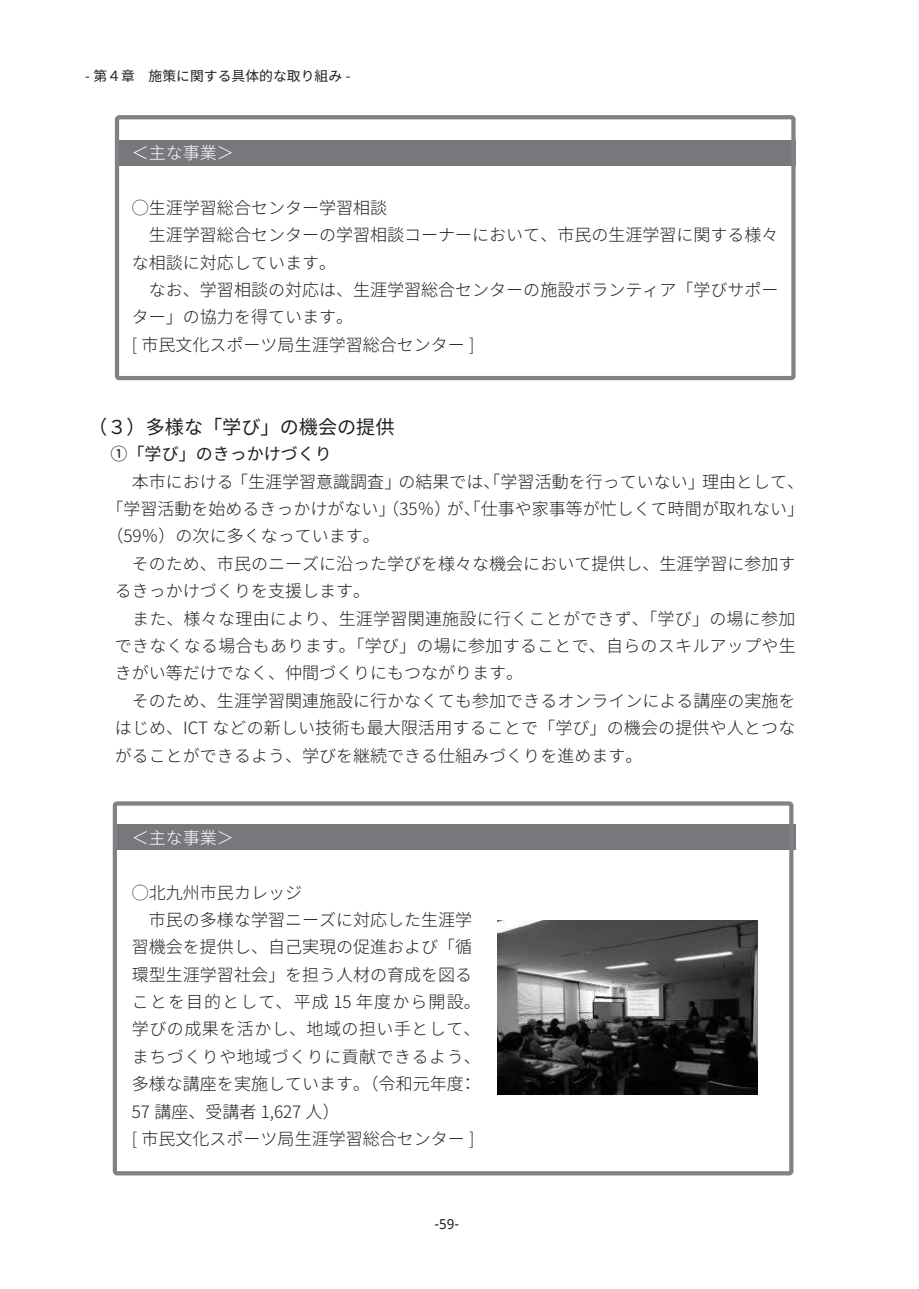
<style>
.page{position:relative;width:919px;height:1289px;background:#fff}
.page>*{position:absolute;margin:0;border:0;box-sizing:border-box;transform-origin:0 0}
.t1{font:19.2px "Noto Sans CJ Kjp";color:#231f20}
.t2{font:300 16.95px/27.3px "Noto Sans CJ Kjp";color:#231f20}
.t3{font:16.95px "Noto Sans CJ Kjp";color:#231f20}
.t4{font:300 16.95px "Noto Sans CJ Kjp";color:#fff}
.t5{font:13.8px "Noto Sans CJ Kjp";color:#231f20}
.t6{font:13.8px "Noto Sans";color:#231f20}
</style>
<div class="page">
<div style="left:115px;top:140px;width:680px;height:25px;background:#76787b"></div>
<div style="left:115px;top:824px;width:680px;height:26px;background:#76787b"></div>
<div style="left:115px;top:115px;width:680px;height:265px;border:4px solid #808285;border-radius:2px"></div>
<img style="left:497px;top:920px;width:260px;height:174px">
<div style="left:113px;top:801px;width:680px;height:374px;border:4px solid #808285;border-radius:2px"></div>
<p class="t5" style="left:85px;top:68px;width:267px">- 第４章　施策に関する具体的な取り組み -</p>
<p class="t4" style="left:132px;top:143px;width:104px">＜主な事業＞</p>
<p class="t2" style="left:132px;top:194px;width:648px;text-indent:-17px">　◯生涯学習総合センター学習相談<br>　生涯学習総合センターの学習相談コーナーにおいて、市民の生涯学習に関する様々な相談に対応しています。<br>　なお、学習相談の対応は、生涯学習総合センターの施設ボランティア「学びサポーター」の協力を得ています。　<br>[ 市民文化スポーツ局生涯学習総合センター ]</p>
<p class="t1" style="left:88px;top:416px;width:308px">（３）多様な「学び」の機会の提供</p>
<p class="t3" style="left:111px;top:444px;width:223px">①「学び」のきっかけづくり</p>
<p class="t2" style="left:115px;top:468px;width:690px">　本市における「生涯学習意識調査」の結果では、「学習活動を行っていない」理由として、</p>
<p class="t2" style="left:106px;top:495px;width:699px">「学習活動を始めるきっかけがない」（35％）が、「仕事や家事等が忙しくて時間が取れない」</p>
<p class="t2" style="left:106px;top:523px;width:275px">（59％）の次に多くなっています。</p>
<p class="t2" style="left:115px;top:550px;width:682px">　そのため、市民のニーズに沿った学びを様々な機会において提供し、生涯学習に参加す</p>
<p class="t2" style="left:115px;top:577px;width:257px">るきっかけづくりを支援します。</p>
<p class="t2" style="left:115px;top:605px;width:682px">　また、様々な理由により、生涯学習関連施設に行くことができず、「学び」の場に参加</p>
<p class="t2" style="left:115px;top:632px;width:682px">できなくなる場合もあります。「学び」の場に参加することで、自らのスキルアップや生</p>
<p class="t2" style="left:115px;top:660px;width:410px">きがい等だけでなく、仲間づくりにもつながります。</p>
<p class="t2" style="left:115px;top:687px;width:682px">　そのため、生涯学習関連施設に行かなくても参加できるオンラインによる講座の実施を</p>
<p class="t2" style="left:115px;top:714px;width:682px">はじめ、ICT などの新しい技術も最大限活用することで「学び」の機会の提供や人とつな</p>
<p class="t2" style="left:115px;top:742px;width:529px">がることができるよう、学びを継続できる仕組みづくりを進めます。</p>
<p class="t4" style="left:132px;top:827px;width:104px">＜主な事業＞</p>
<p class="t2" style="left:132px;top:879px;width:350px">◯北九州市民カレッジ<br>　市民の多様な学習ニーズに対応した生涯学習機会を提供し、自己実現の促進および「循環型生涯学習社会」を担う人材の育成を図ることを目的として、平成 15 年度から開設。学びの成果を活かし、地域の担い手として、まちづくりや地域づくりに貢献できるよう、多様な講座を実施しています。（令和元年度：</p>
<p class="t2" style="left:132px;top:1098px;width:344px">57 講座、受講者 1,627 人）<br>[ 市民文化スポーツ局生涯学習総合センター ]</p>
<p class="t6" style="left:434px;top:1214px;width:26px">-59-</p>
</div>
